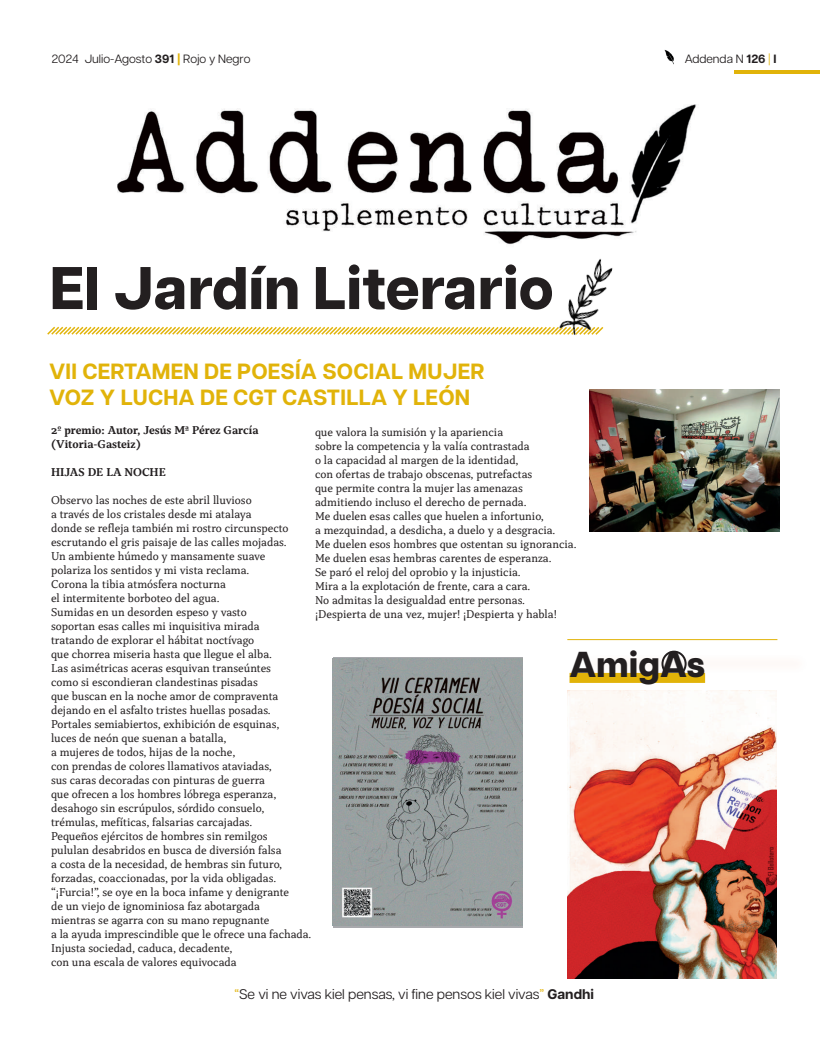
<style>
.page{position:relative;width:820px;height:1049px;background:#fff}
.page>*{position:absolute;margin:0;border:0;box-sizing:border-box;transform-origin:0 0}
.t1{font:800 60px "Articulat CF";color:#231f20}
.t2{font:800 36px "Articulat CF";color:#231f20}
.t3{font:700 22px/26.4px "Articulat CF";letter-spacing:.01em;color:#e1b309}
.t4{font:14px "Articulat CF";color:#231f20}
.t5{font:12px/14px "Capitolina W03";color:#231f20}
.t6{font:700 12px/14px "Capitolina W03";color:#231f20}
.t7{font:12px "Articulat CF";color:#231f20}
.s1{font-weight:700}
.s2{font-weight:800;color:#e1b309}
.s3{color:#e1b309}
</style>
<div class="page">
<img style="left:117px;top:104px;width:580px;height:141px">
<svg style="left:47px;top:326px;width:487px;height:9px"></svg>
<img style="left:534px;top:243px;width:107px;height:92px">
<div style="left:583px;top:653px;width:226px;height:20px;background:#fefbfa"></div>
<hr style="left:567px;top:639px;width:210px;height:1px;background:#e1b309">
<div style="left:661px;top:651px;width:25px;height:26px;border:2px solid #231f20;border-radius:50%"></div>
<img style="left:567px;top:691px;width:209px;height:288px">
<div style="left:569px;top:673px;width:135px;height:10px;background:#e1b309"></div>
<img style="left:589px;top:389px;width:189px;height:142px">
<img style="left:333px;top:658px;width:189px;height:268px">
<img style="left:664px;top:50px;width:10px;height:14px">
<hr style="left:734px;top:70px;width:85px;height:3px;background:#e1b309">
<p class="t7" style="left:52px;top:52px;width:200px">2024 Julio-Agosto <span class="s1">391</span> <span class="s2">|</span> Rojo y Negro</p>
<p class="t7" style="left:684px;top:52px;width:93px">Addenda N <span class="s1">126</span> <span class="s3">|</span> <span class="s1">I</span></p>
<h1 class="t1" style="left:50px;top:253px;width:505px">El Jardín Literario</h1>
<h3 class="t3" style="left:49px;top:359px;width:437px">VII CERTAMEN DE POESÍA SOCIAL MUJER<br>VOZ Y LUCHA DE CGT CASTILLA Y LEÓN</h3>
<p class="t6" style="left:51px;top:423px;width:209px">2º premio: Autor, Jesús Mª Pérez García (Vitoria-Gasteiz)</p>
<p class="t6" style="left:51px;top:465px;width:116px">HIJAS DE LA NOCHE</p>
<p class="t5" style="left:51px;top:493px;width:262px">Observo las noches de este abril lluvioso<br>a través de los cristales desde mi atalaya<br>donde se refleja también mi rostro circunspecto escrutando el gris paisaje de las calles mojadas.<br>Un ambiente húmedo y mansamente suave<br>polariza los sentidos y mi vista reclama.<br>Corona la tibia atmósfera nocturna<br>el intermitente borboteo del agua.<br>Sumidas en un desorden espeso y vasto<br>soportan esas calles mi inquisitiva mirada<br>tratando de explorar el hábitat noctívago<br>que chorrea miseria hasta que llegue el alba.<br>Las asimétricas aceras esquivan transeúntes<br>como si escondieran clandestinas pisadas<br>que buscan en la noche amor de compraventa dejando en el asfalto tristes huellas posadas.<br>Portales semiabiertos, exhibición de esquinas,<br>luces de neón que suenan a batalla,<br>a mujeres de todos, hijas de la noche,<br>con prendas de colores llamativos ataviadas,<br>sus caras decoradas con pinturas de guerra<br>que ofrecen a los hombres lóbrega esperanza, desahogo sin escrúpulos, sórdido consuelo, trémulas, mefíticas, falsarias carcajadas.<br>Pequeños ejércitos de hombres sin remilgos<br>pululan desabridos en busca de diversión falsa<br>a costa de la necesidad, de hembras sin futuro, forzadas, coaccionadas, por la vida obligadas. “¡Furcia!”, se oye en la boca infame y denigrante<br>de un viejo de ignominiosa faz abotargada<br>mientras se agarra con su mano repugnante<br>a la ayuda imprescindible que le ofrece una fachada.<br>Injusta sociedad, caduca, decadente,<br>con una escala de valores equivocada</p>
<p class="t5" style="left:315px;top:425px;width:263px">que valora la sumisión y la apariencia<br>sobre la competencia y la valía contrastada<br>o la capacidad al margen de la identidad,<br>con ofertas de trabajo obscenas, putrefactas<br>que permite contra la mujer las amenazas admitiendo incluso el derecho de pernada.<br>Me duelen esas calles que huelen a infortunio,<br>a mezquindad, a desdicha, a duelo y a desgracia.<br>Me duelen esos hombres que ostentan su ignorancia.<br>Me duelen esas hembras carentes de esperanza.<br>Se paró el reloj del oprobio y la injusticia.<br>Mira a la explotación de frente, cara a cara.<br>No admitas la desigualdad entre personas. ¡Despierta de una vez, mujer! ¡Despierta y habla!</p>
<h2 class="t2" style="left:569px;top:643px;width:137px">AmigAs</h2>
<p class="t4" style="left:234px;top:986px;width:361px"><span class="s3">“</span>Se vi ne vivas kiel pensas, vi fine pensos kiel vivas<span class="s3">”</span> <span class="s1">Gandhi</span></p>
</div>
